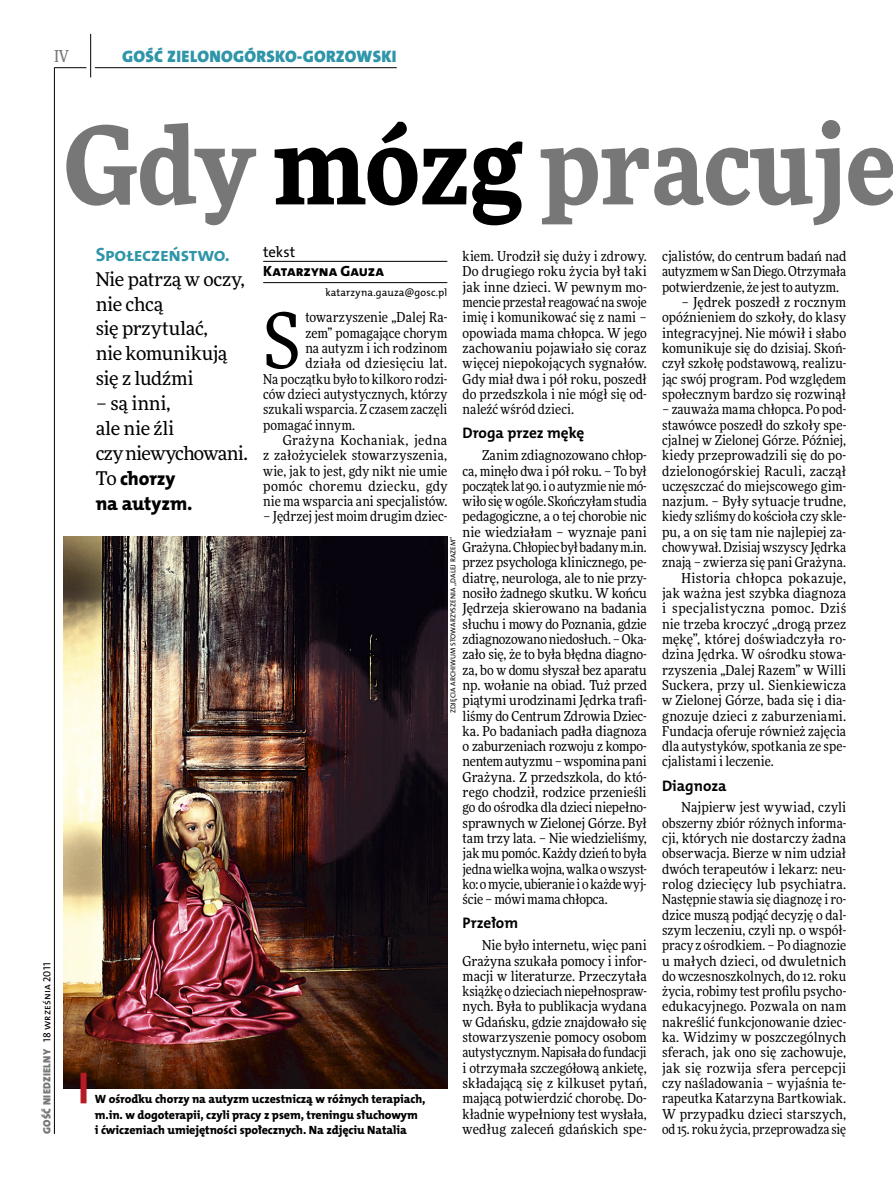
<style>
.page{position:relative;width:893px;height:1191px;background:#fff}
.page>*{position:absolute;margin:0;border:0;box-sizing:border-box;transform-origin:0 0}
.t1{font:900 108px "Freeday Narrow";color:#777778}
.t2{font:76.95px "Freeday Narrow News";color:#000}
.t3{font:19.35px/24.9px "The Mix HP8 Ex Bld";letter-spacing:-.005em;color:#000}
.t4{font:19.35px "The Mix HP7 Bld";letter-spacing:-.02em;color:#2f95a8}
.t5{font:18.9px/24.9px "Freeday News";letter-spacing:-.02em;color:#000}
.t6{font:16.65px "The Mix HP9 Blk";letter-spacing:.02em;color:#2f95a8}
.t7{font:500 16.5px "Freeday Narrow";color:#777778;scale:.9 1}
.t8{font:15.3px "The Mix HP7 Bld";color:#000}
.t9{font:14.85px "The Mix HP8 Ex Bld";letter-spacing:.005em;color:#000}
.t10{font:14.85px "The Mix HP5 Plain";color:#000}
.t11{font:13.65px/15.3px "Freeday Narrow News";letter-spacing:.005em;color:#000;text-align:justify}
.t12{font:13.65px "Freeday Narrow News";letter-spacing:.03em;color:#000}
.t13{font:13.65px "Freeday Narrow News";letter-spacing:.025em;color:#000}
.t14{font:12px/15.3px "The Mix HP8 Ex Bld";letter-spacing:-.005em;color:#000}
.t15{font:10.5px "The Mix HP9 Blk";letter-spacing:.025em;color:#777778}
.t16{font:10.5px "The Mix HP5 Plain";letter-spacing:.005em;color:#000}
.t17{font:7.2px "The Mix HP5 Plain";letter-spacing:.015em;color:#000}
.s1{font-family:"The Mix HP5 Plain";color:#000}
.s2{color:#000}
.s3{font-family:"Freeday News";font-size:18.9px}
</style>
<div class="page">
<hr style="left:54px;top:67px;width:1px;height:1067px;background:#000">
<hr style="left:90px;top:34px;width:1px;height:43px;background:#000">
<hr style="left:54px;top:67px;width:32px;height:1px;background:#000">
<hr style="left:95px;top:67px;width:302px;height:1px;background:#000">
<hr style="left:263px;top:261px;width:184px;height:1px;background:#000">
<hr style="left:263px;top:282px;width:184px;height:1px;background:#000">
<img style="left:64px;top:537px;width:383px;height:551px">
<div style="left:81px;top:1072px;width:6px;height:31px;background:#b51b24"></div>
<p class="t7" style="left:54px;top:46px;width:17px">IV</p>
<p class="t6" style="left:122px;top:46px;width:276px">GOŚĆ ZIELONOGÓRSKO-GORZOWSKI</p>
<p class="t15" style="left:40px;top:1134px;width:173px;rotate:-90deg">GOŚĆ NIEDZIELNY <span class="s1">18 września 2011</span></p>
<h1 class="t1" style="left:64px;top:95px;width:834px">Gdy <span class="s2">mózg</span> pracuje</h1>
<p class="t10" style="left:263px;top:242px;width:33px">tekst</p>
<p class="t9" style="left:263px;top:262px;width:122px">Katarzyna Gauza</p>
<p class="t16" style="left:326px;top:285px;width:123px">katarzyna.gauza@gosc.pl</p>
<h3 class="t4" style="left:96px;top:242px;width:136px">Społeczeństwo.</h3>
<h3 class="t5" style="left:96px;top:266px;width:151px">Nie patrzą w oczy, nie chcą<br>się przytulać,<br>nie komunikują się z ludźmi</h3>
<h3 class="t5" style="left:96px;top:391px;width:154px">– są inni,<br>ale nie źli<br>czy niewychowani.</h3>
<h3 class="t3" style="left:96px;top:466px;width:98px"><span class="s3">To</span> chorzy na autyzm.</h3>
<p class="t11" style="left:463px;top:248px;width:186px">kiem. Urodził się duży i zdrowy.<br>Do drugiego roku życia był taki jak inne dzieci. W pewnym mo&shy;mencie przestał reagować na swoje imię i komunikować się z nami – opowiada mama chłopca. W jego zachowaniu pojawiało się coraz więcej niepokojących sygnałów.<br>Gdy miał dwa i pół roku, poszedł do przedszkola i nie mógł się od&shy;naleźć wśród dzieci.</p>
<p class="t8" style="left:463px;top:423px;width:123px">Droga przez mękę</p>
<p class="t11" style="left:463px;top:447px;width:186px;text-indent:20px">Zanim zdiagnozowano chłop&shy;ca, minęło dwa i pół roku. – To był początek lat 90. i o autyzmie nie mó&shy;wiło się w ogóle. Skończyłam studia pedagogiczne, a o tej chorobie nic nie wiedziałam – wyznaje pani Grażyna. Chłopiec był badany m.in. przez psychologa klinicznego, pe&shy;diatrę, neurologa, ale to nie przy&shy;nosiło żadnego skutku. W końcu Jędrzeja skierowano na badania słuchu i mowy do Poznania, gdzie zdiagnozowano niedosłuch. – Oka&shy;zało się, że to była błędna diagno&shy;za, bo w domu słyszał bez aparatu np. wołanie na obiad. Tuż przed piątymi urodzinami Jędrka trafi&shy;liśmy do Centrum Zdrowia Dziec&shy;ka. Po badaniach padła diagnoza o zaburzeniach rozwoju z kompo&shy;nentem autyzmu – wspomina pani Grażyna. Z przedszkola, do któ&shy;rego chodził, rodzice przenieśli go do ośrodka dla dzieci niepełno&shy;sprawnych w Zielonej Górze. Był tam trzy lata. – Nie wiedzieliśmy, jak mu pomóc. Każdy dzień to była jedna wielka wojna, walka o wszyst&shy;ko: o mycie, ubieranie i o każde wyj&shy;ście – mówi mama chłopca.</p>
<p class="t8" style="left:463px;top:913px;width:57px">Przełom</p>
<p class="t11" style="left:463px;top:937px;width:186px;text-indent:20px">Nie było internetu, więc pani Grażyna szukała pomocy i infor&shy;macji w literaturze. Przeczytała książkę o dzieciach niepełnospraw&shy;nych. Była to publikacja wydana w Gdańsku, gdzie znajdowało się stowarzyszenie pomocy osobom autystycznym. Napisała do fundacji i otrzymała szczegółową ankietę, składającą się z kilkuset pytań, mającą potwierdzić chorobę. Do&shy;kładnie wypełniony test wysłała, według zaleceń gdańskich spe-</p>
<h2 class="t2" style="left:263px;top:294px;width:39px">S</h2>
<p class="t11" style="left:305px;top:310px;width:143px">towarzyszenie „Dalej Ra-</p>
<p class="t11" style="left:305px;top:325px;width:143px">zem” pomagające chorym</p>
<p class="t11" style="left:305px;top:340px;width:143px">na autyzm i ich rodzinom</p>
<p class="t11" style="left:305px;top:356px;width:143px">działa od dziesięciu lat.</p>
<p class="t11" style="left:263px;top:371px;width:186px">Na początku było to kilkoro rodzi-</p>
<p class="t11" style="left:263px;top:386px;width:186px">ców dzieci autystycznych, którzy</p>
<p class="t11" style="left:263px;top:401px;width:186px">szukali wsparcia. Z czasem zaczęli</p>
<p class="t11" style="left:263px;top:417px;width:93px">pomagać innym.</p>
<p class="t12" style="left:283px;top:432px;width:166px">Grażyna Kochaniak, jedna</p>
<p class="t11" style="left:263px;top:447px;width:186px">z założycielek stowarzyszenia,</p>
<p class="t11" style="left:263px;top:463px;width:186px">wie, jak to jest, gdy nikt nie umie</p>
<p class="t12" style="left:263px;top:477px;width:186px">pomóc choremu dziecku, gdy</p>
<p class="t11" style="left:263px;top:493px;width:186px">nie ma wsparcia ani specjalistów.</p>
<p class="t11" style="left:263px;top:509px;width:186px">– Jędrzej jest moim drugim dziec-</p>
<p class="t17" style="left:448px;top:713px;width:178px;rotate:-90deg">Zdjęcia Archiwum Stowarzyszenia „Dalej Razem”</p>
<p class="t14" style="left:95px;top:1091px;width:332px">W ośrodku chorzy na autyzm uczestniczą w różnych terapiach, m.in. w dogoterapii, czyli pracy z psem, treningu słuchowym<br>i ćwiczeniach umiejętności społecznych. Na zdjęciu Natalia</p>
<p class="t11" style="left:662px;top:248px;width:186px">cjalistów, do centrum badań nad autyzmem w San Diego. Otrzymała potwierdzenie, że jest to autyzm.</p>
<p class="t11" style="left:662px;top:294px;width:186px;text-indent:20px">– Jędrek poszedł z rocznym opóźnieniem do szkoły, do klasy integracyjnej. Nie mówił i słabo komunikuje się do dzisiaj. Skoń&shy;czył szkołę podstawową, realizu&shy;jąc swój program. Pod względem społecznym bardzo się rozwinął</p>
<p class="t11" style="left:662px;top:401px;width:186px">– zauważa mama chłopca. Po pod-</p>
<p class="t11" style="left:662px;top:417px;width:186px">stawówce poszedł do szkoły spe-</p>
<p class="t11" style="left:662px;top:432px;width:186px">cjalnej w Zielonej Górze. Później,</p>
<p class="t11" style="left:662px;top:447px;width:186px">kiedy przeprowadzili się do po-</p>
<p class="t11" style="left:662px;top:463px;width:186px">dzielonogórskiej Raculi, zaczął</p>
<p class="t11" style="left:662px;top:478px;width:186px">uczęszczać do miejscowego gim-</p>
<p class="t11" style="left:662px;top:493px;width:186px">nazjum. – Były sytuacje trudne,</p>
<p class="t11" style="left:662px;top:509px;width:186px">kiedy szliśmy do kościoła czy skle-</p>
<p class="t11" style="left:662px;top:524px;width:186px">pu, a on się tam nie najlepiej za-</p>
<p class="t11" style="left:662px;top:539px;width:186px">chowywał. Dzisiaj wszyscy Jędrka</p>
<p class="t11" style="left:662px;top:555px;width:186px">znają – zwierza się pani Grażyna.</p>
<p class="t13" style="left:682px;top:569px;width:166px">Historia chłopca pokazuje,</p>
<p class="t11" style="left:662px;top:585px;width:186px">jak ważna jest szybka diagnoza</p>
<p class="t12" style="left:662px;top:600px;width:186px">i specjalistyczna pomoc. Dziś</p>
<p class="t11" style="left:662px;top:616px;width:186px">nie trzeba kroczyć „drogą przez</p>
<p class="t11" style="left:662px;top:631px;width:186px">mękę”, której doświadczyła ro-</p>
<p class="t11" style="left:662px;top:646px;width:186px">dzina Jędrka. W ośrodku stowa-</p>
<p class="t11" style="left:662px;top:662px;width:186px">rzyszenia „Dalej Razem” w Willi</p>
<p class="t11" style="left:662px;top:677px;width:186px">Suckera, przy ul. Sienkiewicza</p>
<p class="t11" style="left:662px;top:692px;width:186px">w Zielonej Górze, bada się i dia-</p>
<p class="t11" style="left:662px;top:708px;width:186px">gnozuje dzieci z zaburzeniami.</p>
<p class="t11" style="left:662px;top:723px;width:186px">Fundacja oferuje również zajęcia</p>
<p class="t11" style="left:662px;top:738px;width:186px">dla autystyków, spotkania ze spe-</p>
<p class="t11" style="left:662px;top:754px;width:113px">cjalistami i leczenie.</p>
<p class="t8" style="left:662px;top:775px;width:66px">Diagnoza</p>
<p class="t11" style="left:662px;top:799px;width:186px;text-indent:20px">Najpierw jest wywiad, czyli obszerny zbiór różnych informa&shy;cji, których nie dostarczy żadna obserwacja. Bierze w nim udział dwóch terapeutów i lekarz: neu&shy;rolog dziecięcy lub psychiatra.<br>Następnie stawia się diagnozę i ro&shy;dzice muszą podjąć decyzję o dal&shy;szym leczeniu, czyli np. o współ&shy;pracy z ośrodkiem. – Po diagnozie u małych dzieci, od dwuletnich do wczesnoszkolnych, do 12. roku życia, robimy test profilu psycho&shy;edukacyjnego. Pozwala on nam nakreślić funkcjonowanie dziec&shy;ka. Widzimy w poszczególnych sferach, jak ono się zachowuje, jak się rozwija sfera percepcji czy naśladowania – wyjaśnia te&shy;rapeutka Katarzyna Bartkowiak.<br>W przypadku dzieci starszych, od 15. roku życia, przeprowadza się</p>
</div>
